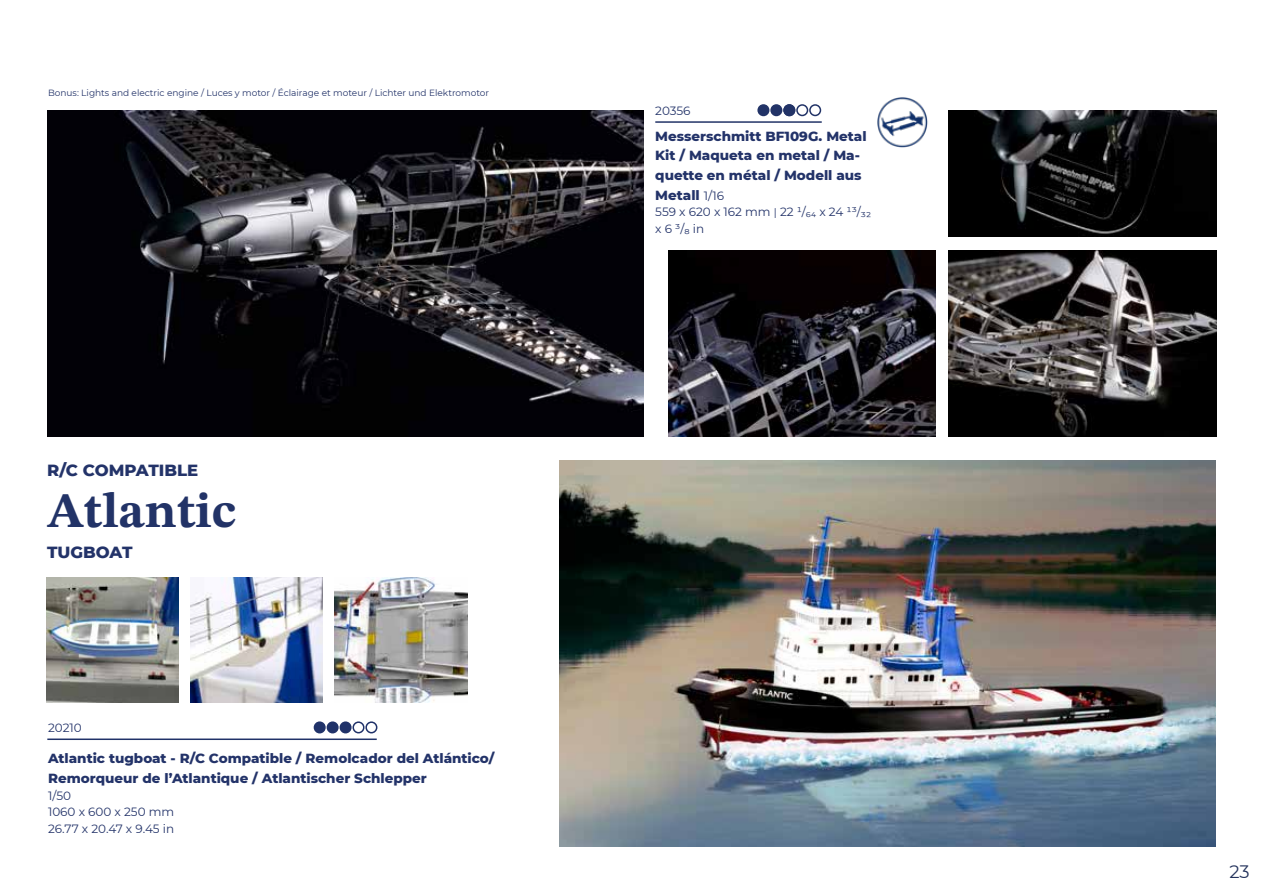
<style>
.page{position:relative;width:1263px;height:893px;background:#fff}
.page>*{position:absolute;margin:0;border:0;box-sizing:border-box;transform-origin:0 0}
.t1{font:49.5px "STIX Two Text";color:#223367}
.t2{font:18px "Montserrat";color:#24335c}
.t3{font:800 16.5px "Montserrat";color:#233369}
.t4{font:800 13.5px/19.6px "Montserrat";color:#233369}
.t5{font:12px/16.5px "Montserrat";color:#233369}
.t6{font:9px "Montserrat";color:#233369}
.s1{font-weight:400;font-size:12px}
.s2{font-size:10.5px}
</style>
<div class="page">
<img style="left:47px;top:110px;width:597px;height:326px">
<hr style="left:655px;top:121px;width:167px;height:2px;background:#223367">
<div style="left:758px;top:105px;width:11px;height:10px;background:#223367;border-radius:50%"></div>
<div style="left:757px;top:104px;width:12px;height:12px;border:2px solid #223367;border-radius:50%"></div>
<div style="left:771px;top:105px;width:11px;height:10px;background:#223367;border-radius:50%"></div>
<div style="left:770px;top:104px;width:12px;height:12px;border:2px solid #223367;border-radius:50%"></div>
<div style="left:784px;top:105px;width:10px;height:10px;background:#223367;border-radius:50%"></div>
<div style="left:783px;top:104px;width:12px;height:12px;border:2px solid #223367;border-radius:50%"></div>
<div style="left:796px;top:104px;width:12px;height:12px;border:2px solid #223367;border-radius:50%"></div>
<div style="left:809px;top:104px;width:12px;height:12px;border:2px solid #223367;border-radius:50%"></div>
<img style="left:668px;top:251px;width:268px;height:185px">
<img style="left:949px;top:251px;width:267px;height:185px">
<img style="left:949px;top:110px;width:267px;height:127px">
<img style="left:560px;top:460px;width:656px;height:386px">
<hr style="left:47px;top:738px;width:330px;height:2px;background:#203269">
<div style="left:314px;top:722px;width:11px;height:11px;background:#203269;border-radius:50%"></div>
<div style="left:314px;top:721px;width:12px;height:12px;border:2px solid #203269;border-radius:50%"></div>
<div style="left:327px;top:722px;width:11px;height:11px;background:#203269;border-radius:50%"></div>
<div style="left:327px;top:721px;width:12px;height:12px;border:2px solid #203269;border-radius:50%"></div>
<div style="left:340px;top:722px;width:11px;height:11px;background:#203269;border-radius:50%"></div>
<div style="left:340px;top:721px;width:12px;height:12px;border:2px solid #203269;border-radius:50%"></div>
<div style="left:352px;top:721px;width:12px;height:12px;border:2px solid #203269;border-radius:50%"></div>
<div style="left:365px;top:721px;width:12px;height:12px;border:2px solid #203269;border-radius:50%"></div>
<img style="left:46px;top:577px;width:133px;height:125px">
<img style="left:191px;top:577px;width:132px;height:125px">
<img style="left:335px;top:577px;width:132px;height:125px">
<img style="left:877px;top:97px;width:51px;height:51px">
<p class="t6" style="left:48px;top:86px;width:443px">Bonus: Lights and electric engine / Luces y motor / Éclairage et moteur / Lichter und Elektromotor</p>
<p class="t3" style="left:47px;top:458px;width:153px">R/C COMPATIBLE</p>
<h1 class="t1" style="left:47px;top:475px;width:191px">Atlantic</h1>
<p class="t3" style="left:47px;top:540px;width:87px">TUGBOAT</p>
<p class="t5" style="left:48px;top:719px;width:35px">20210</p>
<p class="t4" style="left:48px;top:748px;width:448px">Atlantic tugboat - R/C Compatible / Remolcador del Atlántico/<br>Remorqueur de l’Atlantique / Atlantischer Schlepper</p>
<p class="t5" style="left:48px;top:787px;width:128px">1/50<br>1060 x 600 x 250 mm<br>26.77 x 20.47 x 9.45 in</p>
<p class="t5" style="left:655px;top:102px;width:37px">20356</p>
<p class="t4" style="left:655px;top:126px;width:213px">Messerschmitt BF109G. Metal<br>Kit / Maqueta en metal / Ma&shy;quette en métal / Modell aus<br>Metall <span class="s1">1/16</span></p>
<p class="t5" style="left:655px;top:203px;width:217px">559 x 620 x 162 mm <span class="s2">|</span> 22 ¹/₆₄ x 24 ¹³/₃₂ x 6 ³/₈ in</p>
<h2 class="t2" style="left:1229px;top:859px;width:22px">23</h2>
</div>
